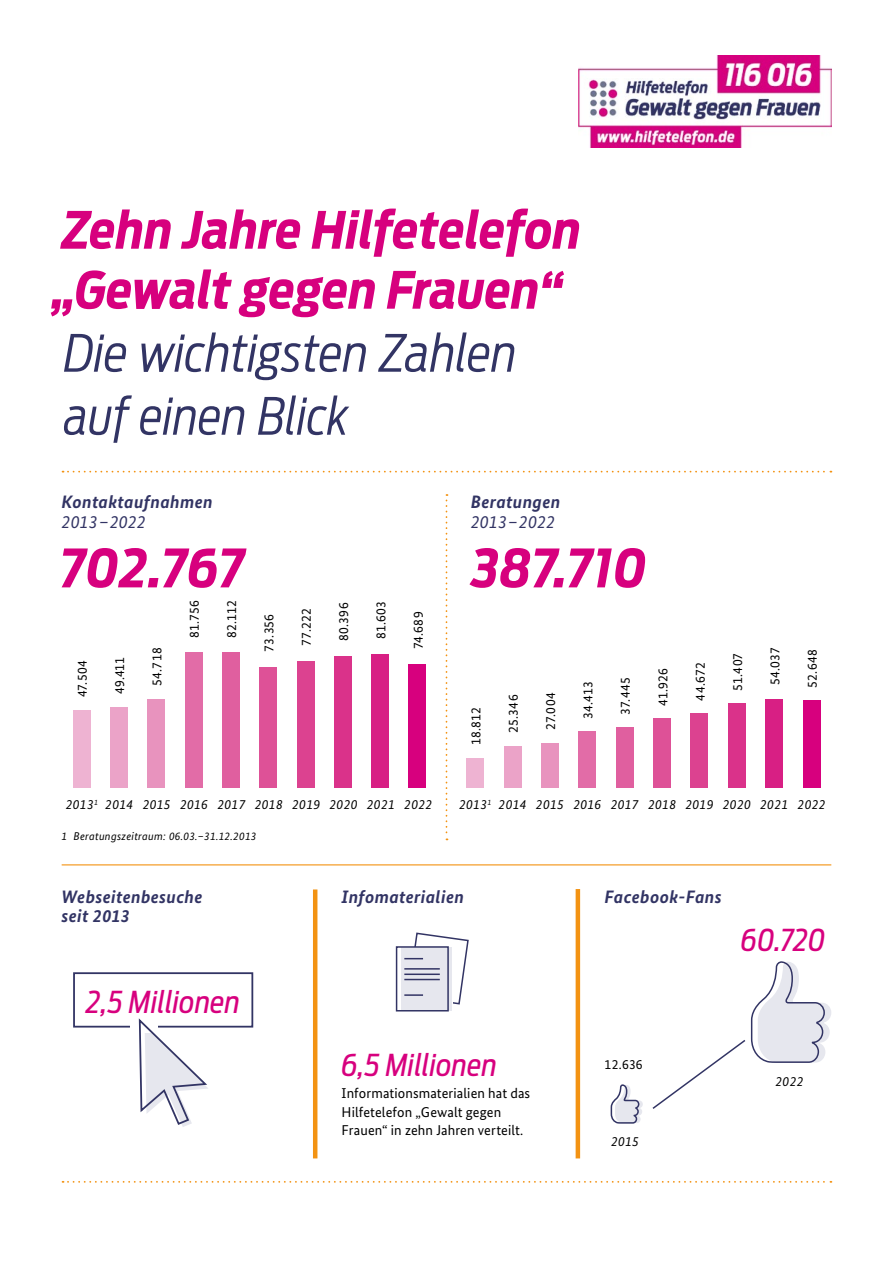
<style>
.page{position:relative;width:893px;height:1263px;background:#fff}
.page>*{position:absolute;margin:0;border:0;box-sizing:border-box;transform-origin:0 0}
.t1{font:italic 700 52.5px "Antenna Condensed";letter-spacing:.015em;color:#d7007e}
.t2{font:italic 700 51px/60px "Antenna Condensed";color:#d7007e}
.t3{font:italic 300 51px/63px "Antenna Condensed";color:#323464}
.t4{font:italic 30px "Antenna Condensed";letter-spacing:.01em;color:#d7007e}
.t5{font:italic 700 18px/19.5px "Bundes Sans";letter-spacing:.02em;color:#323464}
.t6{font:14.25px/18.8px "Bundes Sans";letter-spacing:.005em;color:#000}
.t7{font:13.5px "Bundes Sans";letter-spacing:.02em;color:#000}
.t8{font:italic 13.5px "Bundes Sans";letter-spacing:.025em;color:#000}
.t9{font:italic 11.25px "Bundes Sans";letter-spacing:.025em;color:#000}
.s1{font-weight:400}
</style>
<div class="page">
<div style="left:73px;top:710px;width:17px;height:77px;background:#eeb3d2"></div>
<div style="left:110px;top:707px;width:17px;height:80px;background:#eba3c8"></div>
<div style="left:148px;top:699px;width:17px;height:88px;background:#e893be"></div>
<div style="left:185px;top:652px;width:17px;height:135px;background:#e26ca7"></div>
<div style="left:222px;top:652px;width:17px;height:135px;background:#e05f9f"></div>
<div style="left:260px;top:667px;width:17px;height:120px;background:#de5197"></div>
<div style="left:297px;top:661px;width:17px;height:126px;background:#dc4290"></div>
<div style="left:334px;top:656px;width:17px;height:131px;background:#da328a"></div>
<div style="left:372px;top:654px;width:17px;height:133px;background:#d81f84"></div>
<div style="left:409px;top:664px;width:17px;height:123px;background:#d7007e"></div>
<div style="left:467px;top:758px;width:17px;height:29px;background:#eeb3d2"></div>
<div style="left:504px;top:746px;width:17px;height:41px;background:#eba3c8"></div>
<div style="left:541px;top:743px;width:17px;height:44px;background:#e893be"></div>
<div style="left:579px;top:731px;width:17px;height:56px;background:#e26ca7"></div>
<div style="left:616px;top:727px;width:17px;height:60px;background:#e05f9f"></div>
<div style="left:654px;top:718px;width:17px;height:69px;background:#de5197"></div>
<div style="left:691px;top:713px;width:17px;height:74px;background:#dc4290"></div>
<div style="left:728px;top:703px;width:17px;height:84px;background:#da328a"></div>
<div style="left:766px;top:699px;width:17px;height:88px;background:#d81f84"></div>
<div style="left:803px;top:700px;width:17px;height:87px;background:#d7007e"></div>
<svg style="left:63px;top:1181px;width:768px;height:2px"></svg>
<hr style="left:313px;top:889px;width:4px;height:269px;background:#f39313">
<div style="left:401px;top:947px;width:51px;height:63px;background:#e6e7ee"></div>
<div style="left:396px;top:946px;width:53px;height:65px;border:2px solid #323464"></div>
<svg style="left:404px;top:932px;width:65px;height:73px"></svg>
<svg style="left:610px;top:1084px;width:33px;height:40px"></svg>
<svg style="left:651px;top:865px;width:180px;height:244px"></svg>
<div style="left:73px;top:972px;width:180px;height:55px;border:2px solid #323464"></div>
<div style="left:131px;top:1019px;width:27px;height:14px;background:#fff"></div>
<svg style="left:138px;top:1018px;width:71px;height:109px"></svg>
<hr style="left:576px;top:889px;width:4px;height:269px;background:#f39313">
<hr style="left:62px;top:864px;width:769px;height:1px;background:#f39313">
<svg style="left:63px;top:471px;width:768px;height:1px"></svg>
<svg style="left:446px;top:494px;width:1px;height:346px"></svg>
<img style="left:579px;top:55px;width:252px;height:93px">
<h1 class="t2" style="left:52px;top:199px;width:531px">Zehn Jahre Hilfetelefon „Gewalt gegen Frauen“</h1>
<p class="t3" style="left:64px;top:320px;width:455px">Die wichtigsten Zahlen auf einen Blick</p>
<h2 class="t5" style="left:62px;top:492px;width:153px">Kontaktaufnahmen<br><span class="s1">2013–2022</span></h2>
<h2 class="t5" style="left:471px;top:492px;width:91px">Beratungen<br><span class="s1">2013–2022</span></h2>
<p class="t1" style="left:60px;top:533px;width:186px">702.767</p>
<p class="t1" style="left:471px;top:533px;width:177px">387.710</p>
<p class="t7" style="left:74px;top:697px;width:39px;rotate:-90deg">47.504</p>
<p class="t7" style="left:111px;top:694px;width:39px;rotate:-90deg">49.411</p>
<p class="t7" style="left:149px;top:686px;width:40px;rotate:-90deg">54.718</p>
<p class="t7" style="left:186px;top:638px;width:39px;rotate:-90deg">81.756</p>
<p class="t7" style="left:223px;top:638px;width:40px;rotate:-90deg">82.112</p>
<p class="t7" style="left:261px;top:652px;width:40px;rotate:-90deg">73.356</p>
<p class="t7" style="left:298px;top:646px;width:39px;rotate:-90deg">77.222</p>
<p class="t7" style="left:335px;top:641px;width:40px;rotate:-90deg">80.396</p>
<p class="t7" style="left:372px;top:639px;width:40px;rotate:-90deg">81.603</p>
<p class="t7" style="left:410px;top:649px;width:39px;rotate:-90deg">74.689</p>
<p class="t7" style="left:468px;top:745px;width:40px;rotate:-90deg">18.812</p>
<p class="t7" style="left:505px;top:733px;width:40px;rotate:-90deg">25.346</p>
<p class="t7" style="left:542px;top:730px;width:39px;rotate:-90deg">27.004</p>
<p class="t7" style="left:580px;top:719px;width:39px;rotate:-90deg">34.413</p>
<p class="t7" style="left:617px;top:714px;width:39px;rotate:-90deg">37.445</p>
<p class="t7" style="left:654px;top:706px;width:39px;rotate:-90deg">41.926</p>
<p class="t7" style="left:692px;top:701px;width:40px;rotate:-90deg">44.672</p>
<p class="t7" style="left:729px;top:691px;width:40px;rotate:-90deg">51.407</p>
<p class="t7" style="left:767px;top:685px;width:39px;rotate:-90deg">54.037</p>
<p class="t7" style="left:804px;top:687px;width:40px;rotate:-90deg">52.648</p>
<p class="t8" style="left:66px;top:796px;width:34px">2013<sup>1</sup></p>
<p class="t8" style="left:459px;top:796px;width:34px">2013<sup>1</sup></p>
<p class="t8" style="left:105px;top:796px;width:30px">2014</p>
<p class="t8" style="left:499px;top:796px;width:30px">2014</p>
<p class="t8" style="left:143px;top:796px;width:30px">2015</p>
<p class="t8" style="left:536px;top:796px;width:30px">2015</p>
<p class="t8" style="left:180px;top:796px;width:30px">2016</p>
<p class="t8" style="left:573px;top:796px;width:30px">2016</p>
<p class="t8" style="left:217px;top:796px;width:30px">2017</p>
<p class="t8" style="left:611px;top:796px;width:30px">2017</p>
<p class="t8" style="left:255px;top:796px;width:30px">2018</p>
<p class="t8" style="left:648px;top:796px;width:30px">2018</p>
<p class="t8" style="left:292px;top:796px;width:30px">2019</p>
<p class="t8" style="left:685px;top:796px;width:30px">2019</p>
<p class="t8" style="left:329px;top:796px;width:30px">2020</p>
<p class="t8" style="left:723px;top:796px;width:30px">2020</p>
<p class="t8" style="left:367px;top:796px;width:30px">2021</p>
<p class="t8" style="left:404px;top:796px;width:30px">2022</p>
<p class="t8" style="left:760px;top:796px;width:30px">2021</p>
<p class="t8" style="left:798px;top:796px;width:30px">2022</p>
<p class="t9" style="left:62px;top:829px;width:196px">1 Beratungszeitraum: 06.03.–31.12.2013</p>
<h2 class="t5" style="left:62px;top:887px;width:142px">Webseitenbesuche seit 2013</h2>
<h2 class="t5" style="left:342px;top:887px;width:124px">Infomaterialien</h2>
<p class="t4" style="left:86px;top:983px;width:155px">2,5 Millionen</p>
<p class="t4" style="left:342px;top:1046px;width:157px">6,5 Millionen</p>
<p class="t6" style="left:342px;top:1083px;width:190px">Informationsmaterialien hat das<br>Hilfetelefon „Gewalt gegen<br>Frauen“ in zehn Jahren verteilt.</p>
<h2 class="t5" style="left:605px;top:886px;width:119px">Facebook-Fans</h2>
<p class="t4" style="left:741px;top:921px;width:86px">60.720</p>
<p class="t7" style="left:605px;top:1056px;width:40px">12.636</p>
<p class="t8" style="left:611px;top:1133px;width:30px">2015</p>
<p class="t8" style="left:776px;top:1073px;width:30px">2022</p>
</div>
